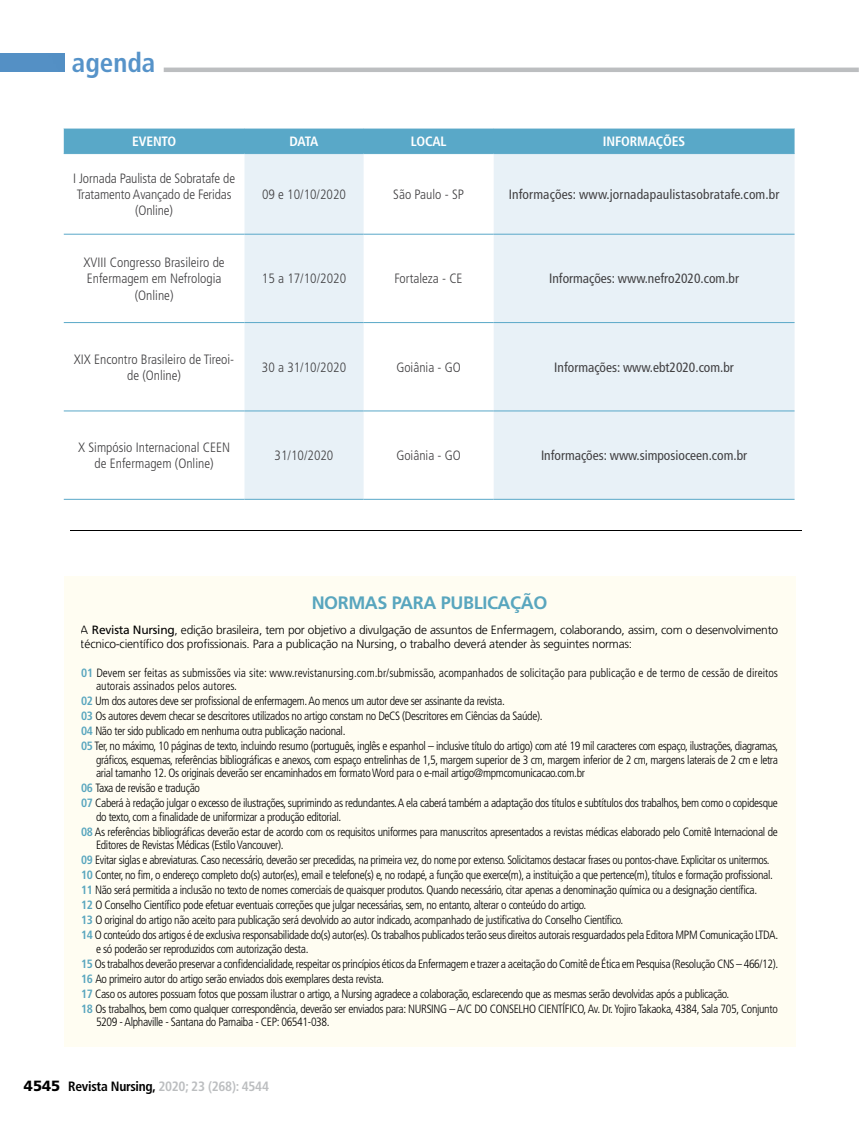
<style>
.page{position:relative;width:859px;height:1132px;background:#fff}
.page>*{position:absolute;margin:0;border:0;box-sizing:border-box;transform-origin:0 0}
.t1{font:700 condensed 27px "Frutiger LT Std";color:#5693c9}
.t2{font:700 18px "Frutiger LT Std";letter-spacing:-.02em;color:#59a8c8}
.t3{font:300 condensed 13.5px/16.2px "Frutiger LT Std";color:#414042;text-align:center}
.t4{font:condensed 13.5px "Frutiger LT Std";color:#414042}
.t5{font:700 condensed 13.5px "Frutiger LT Std";letter-spacing:-.02em;color:#bcbec0}
.t6{font:700 condensed 13.5px "Frutiger LT Std";letter-spacing:-.01em;color:#fff}
.t7{font:300 condensed 12px/15px "Frutiger LT Std";letter-spacing:-.03em;color:#000}
.t8{font:300 12px/14.4px "Frutiger LT Std";letter-spacing:-.02em;color:#000}
.t9{font:300 condensed 12px/13.5px "Frutiger LT Std";color:#000}
.s1{font-weight:400}
.s2{font-weight:700;color:#59a8c8}
.s3{font-weight:900;font-stretch:normal;font-size:14.85px;color:#000}
.s4{color:#000}
</style>
<div class="page">
<div style="left:0;top:54px;width:65px;height:21px;background:#000;opacity:.03"></div>
<hr style="left:164px;top:68px;width:695px;height:4px;background:#bcbec0">
<div style="left:64px;top:129px;width:730px;height:24px;background:#59a8c8"></div>
<svg style="left:64px;top:154px;width:180px;height:345px"></svg>
<svg style="left:244px;top:154px;width:550px;height:345px;fill:#e8f1f7"></svg>
<hr style="left:64px;top:153px;width:180px;height:1px;background:#59a8c8">
<hr style="left:64px;top:234px;width:180px;height:1px;background:#59a8c8">
<hr style="left:64px;top:322px;width:180px;height:1px;background:#59a8c8">
<hr style="left:64px;top:410px;width:180px;height:1px;background:#59a8c8">
<hr style="left:64px;top:499px;width:180px;height:1px;background:#59a8c8">
<hr style="left:244px;top:153px;width:120px;height:1px;background:#59a8c8">
<hr style="left:244px;top:234px;width:120px;height:1px;background:#59a8c8">
<hr style="left:244px;top:322px;width:120px;height:1px;background:#59a8c8">
<hr style="left:244px;top:410px;width:120px;height:1px;background:#59a8c8">
<hr style="left:244px;top:499px;width:120px;height:1px;background:#59a8c8">
<hr style="left:364px;top:153px;width:130px;height:1px;background:#59a8c8">
<hr style="left:364px;top:234px;width:130px;height:1px;background:#59a8c8">
<hr style="left:364px;top:322px;width:130px;height:1px;background:#59a8c8">
<hr style="left:364px;top:410px;width:130px;height:1px;background:#59a8c8">
<hr style="left:364px;top:499px;width:130px;height:1px;background:#59a8c8">
<hr style="left:494px;top:153px;width:300px;height:1px;background:#59a8c8">
<hr style="left:494px;top:234px;width:300px;height:1px;background:#59a8c8">
<hr style="left:494px;top:322px;width:300px;height:1px;background:#59a8c8">
<hr style="left:494px;top:410px;width:300px;height:1px;background:#59a8c8">
<hr style="left:494px;top:499px;width:300px;height:1px;background:#59a8c8">
<div style="left:64px;top:576px;width:731px;height:470px;background:#fffdf2"></div>
<hr style="left:69px;top:527px;width:735px;height:4px;background:#000;opacity:.03">
<h1 class="t1" style="left:72px;top:47px;width:85px">agenda</h1>
<p class="t6" style="left:132px;top:133px;width:45px">EVENTO</p>
<p class="t6" style="left:290px;top:133px;width:30px">DATA</p>
<p class="t6" style="left:411px;top:133px;width:37px">LOCAL</p>
<p class="t6" style="left:603px;top:133px;width:84px">INFORMAÇÕES</p>
<p class="t3" style="left:73px;top:170px;width:164px">I Jornada Paulista de Sobratafe de<br>Tratamento Avançado de Feridas (Online)</p>
<p class="t3" style="left:262px;top:186px;width:86px">09 e 10/10/2020</p>
<p class="t3" style="left:393px;top:186px;width:72px">São Paulo - SP</p>
<p class="t4" style="left:509px;top:186px;width:272px">Informações: www.jornadapaulistasobratafe.com.br</p>
<p class="t3" style="left:84px;top:254px;width:143px">XVIII Congresso Brasileiro de<br>Enfermagem em Nefrologia (Online)</p>
<p class="t3" style="left:262px;top:271px;width:86px">15 a 17/10/2020</p>
<p class="t3" style="left:395px;top:271px;width:69px">Fortaleza - CE</p>
<p class="t4" style="left:549px;top:271px;width:191px">Informações: www.nefro2020.com.br</p>
<p class="t3" style="left:74px;top:351px;width:162px">XIX Encontro Brasileiro de Tireoi&shy;de (Online)</p>
<p class="t3" style="left:262px;top:359px;width:86px">30 a 31/10/2020</p>
<p class="t3" style="left:396px;top:359px;width:66px">Goiânia - GO</p>
<p class="t4" style="left:554px;top:359px;width:181px">Informações: www.ebt2020.com.br</p>
<p class="t3" style="left:78px;top:439px;width:153px">X Simpósio Internacional CEEN de Enfermagem (Online)</p>
<p class="t3" style="left:275px;top:447px;width:60px">31/10/2020</p>
<p class="t3" style="left:396px;top:447px;width:66px">Goiânia - GO</p>
<p class="t4" style="left:541px;top:447px;width:208px">Informações: www.simposioceen.com.br</p>
<h2 class="t2" style="left:311px;top:591px;width:238px">NORMAS PARA PUBLICAÇÃO</h2>
<p class="t8" style="left:81px;top:622px;width:699px">A <span class="s1">Revista Nursing</span>, edição brasileira, tem por objetivo a divulgação de assuntos de Enfermagem, colaborando, assim, com o desenvolvimento técnico-científico dos profissionais. Para a publicação na Nursing, o trabalho deverá atender às seguintes normas:</p>
<p class="t9" style="left:96px;top:666px;width:683px;text-indent:-15px"><span class="s2">01</span> Devem ser feitas as submissões via site: www.revistanursing.com.br/submissão, acompanhados de solicitação para publicação e de termo de cessão de direitos autorais assinados pelos autores.</p>
<p class="t7" style="left:81px;top:693px;width:699px"><span class="s2">02</span> Um dos autores deve ser profissional de enfermagem. Ao menos um autor deve ser assinante da revista.<br><span class="s2">03</span> Os autores devem checar se descritores utilizados no artigo constam no DeCS (Descritores em Ciências da Saúde).<br><span class="s2">04</span> Não ter sido publicado em nenhuma outra publicação nacional.<br><span class="s2">05</span> Ter, no máximo, 10 páginas de texto, incluindo resumo (português, inglês e espanhol – inclusive título do artigo) com até 19 mil caracteres com espaço, ilustrações, diagramas,</p>
<p class="t7" style="left:96px;top:753px;width:683px;line-height:13.5px">gráficos, esquemas, referências bibliográficas e anexos, com espaço entrelinhas de 1,5, margem superior de 3 cm, margem inferior de 2 cm, margens laterais de 2 cm e letra arial tamanho 12. Os originais deverão ser encaminhados em formato Word para o e-mail artigo@mpmcomunicacao.com.br</p>
<p class="t7" style="left:81px;top:780px;width:698px"><span class="s2">06</span> Taxa de revisão e tradução<br><span class="s2">07</span> Caberá à redação julgar o excesso de ilustrações, suprimindo as redundantes. A ela caberá também a adaptação dos títulos e subtítulos dos trabalhos, bem como o copidesque</p>
<p class="t7" style="left:81px;top:809px;width:698px;text-indent:15px">do texto, com a finalidade de uniformizar a produção editorial.<br><span class="s2">08</span> As referências bibliográficas deverão estar de acordo com os requisitos uniformes para manuscritos apresentados a revistas médicas elaborado pelo Comitê Internacional de</p>
<p class="t7" style="left:81px;top:837px;width:699px;text-indent:15px">Editores de Revistas Médicas (Estilo Vancouver).<br><span class="s2">09</span> Evitar siglas e abreviaturas. Caso necessário, deverão ser precedidas, na primeira vez, do nome por extenso. Solicitamos destacar frases ou pontos-chave. Explicitar os unitermos.<br><span class="s2">10</span> Conter, no fim, o endereço completo do(s) autor(es), email e telefone(s) e, no rodapé, a função que exerce(m), a instituição a que pertence(m), títulos e formação profissional.<br><span class="s2">11</span> Não será permitida a inclusão no texto de nomes comerciais de quaisquer produtos. Quando necessário, citar apenas a denominação química ou a designação científica.<br><span class="s2">12</span> O Conselho Científico pode efetuar eventuais correções que julgar necessárias, sem, no entanto, alterar o conteúdo do artigo.<br><span class="s2">13</span> O original do artigo não aceito para publicação será devolvido ao autor indicado, acompanhado de justificativa do Conselho Científico.<br><span class="s2">14</span> O conteúdo dos artigos é de exclusiva responsabilidade do(s) autor(es). Os trabalhos publicados terão seus direitos autorais resguardados pela Editora MPM Comunicação LTDA.</p>
<p class="t7" style="left:81px;top:941px;width:699px;text-indent:15px">e só poderão ser reproduzidos com autorização desta.<br><span class="s2">15</span> Os trabalhos deverão preservar a confidencialidade, respeitar os princípios éticos da Enfermagem e trazer a aceitação do Comitê de Ética em Pesquisa (Resolução CNS – 466/12).<br><span class="s2">16</span> Ao primeiro autor do artigo serão enviados dois exemplares desta revista.<br><span class="s2">17</span> Caso os autores possuam fotos que possam ilustrar o artigo, a Nursing agradece a colaboração, esclarecendo que as mesmas serão devolvidas após a publicação.<br><span class="s2">18</span> Os trabalhos, bem como qualquer correspondência, deverão ser enviados para: NURSING – A/C DO CONSELHO CIENTÍFICO, Av. Dr. Yojiro Takaoka, 4384, Sala 705, Conjunto</p>
<p class="t7" style="left:96px;top:1014px;width:235px">5209 - Alphaville - Santana do Parnaiba - CEP: 06541-038.</p>
<p class="t5" style="left:24px;top:1077px;width:247px"><span class="s3">4545</span> <span class="s4">Revista Nursing,</span> 2020; 23 (268): 4544</p>
</div>
